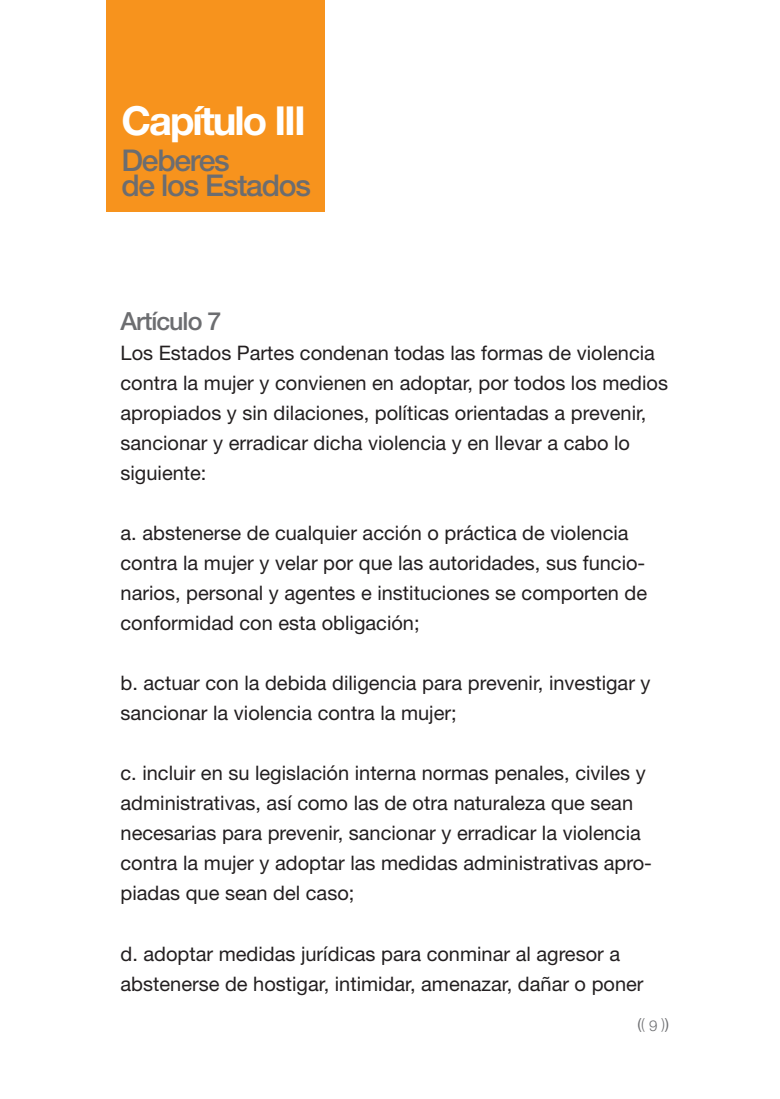
<style>
.page{position:relative;width:780px;height:1099px;background:#fff}
.page>*{position:absolute;margin:0;border:0;box-sizing:border-box;transform-origin:0 0}
.t1{font:700 40px "Helvetica Neue LT Std";letter-spacing:-.05em;color:#fff}
.t2{font:500 30px/25px "Helvetica Neue LT Std";letter-spacing:-.04em;color:#6c6d70}
.t3{font:500 25px "Helvetica Neue LT Std";letter-spacing:-.04em;color:#6c6d70}
.t4{font:20px/30px "Helvetica Neue LT Std";color:#231f20}
.t5{font:300 15px "Helvetica Neue LT Std";color:#6c6d70}
.s1{font-weight:400}
</style>
<div class="page">
<div style="left:106px;top:0;width:219px;height:211px;background:#f7931d"></div>
<h1 class="t1" style="left:121px;top:96px;width:186px">Capítulo III</h1>
<h2 class="t2" style="left:121px;top:147px;width:191px">Deberes<br>de los Estados</h2>
<p class="t3" style="left:120px;top:306px;width:102px">Artículo 7</p>
<p class="t4" style="left:120px;top:338px;width:549px">Los Estados Partes condenan todas las formas de violencia contra la mujer y convienen en adoptar, por todos los medios apropiados y sin dilaciones, políticas orientadas a prevenir, sancionar y erradicar dicha violencia y en llevar a cabo lo siguiente:</p>
<p class="t4" style="left:120px;top:518px;width:528px">a. abstenerse de cualquier acción o práctica de violencia contra la mujer y velar por que las autoridades, sus funcio&shy;narios, personal y agentes e instituciones se comporten de conformidad con esta obligación;</p>
<p class="t4" style="left:120px;top:668px;width:531px">b. actuar con la debida diligencia para prevenir, investigar y sancionar la violencia contra la mujer;</p>
<p class="t4" style="left:120px;top:758px;width:533px">c. incluir en su legislación interna normas penales, civiles y administrativas, así como las de otra naturaleza que sean necesarias para prevenir, sancionar y erradicar la violencia contra la mujer y adoptar las medidas administrativas apro&shy;piadas que sean del caso;</p>
<p class="t4" style="left:120px;top:938px;width:524px">d. adoptar medidas jurídicas para conminar al agresor a abstenerse de hostigar, intimidar, amenazar, dañar o poner</p>
<p class="t5" style="left:637px;top:1014px;width:33px"><span class="s1">(</span>( 9 )<span class="s1">)</span></p>
</div>
